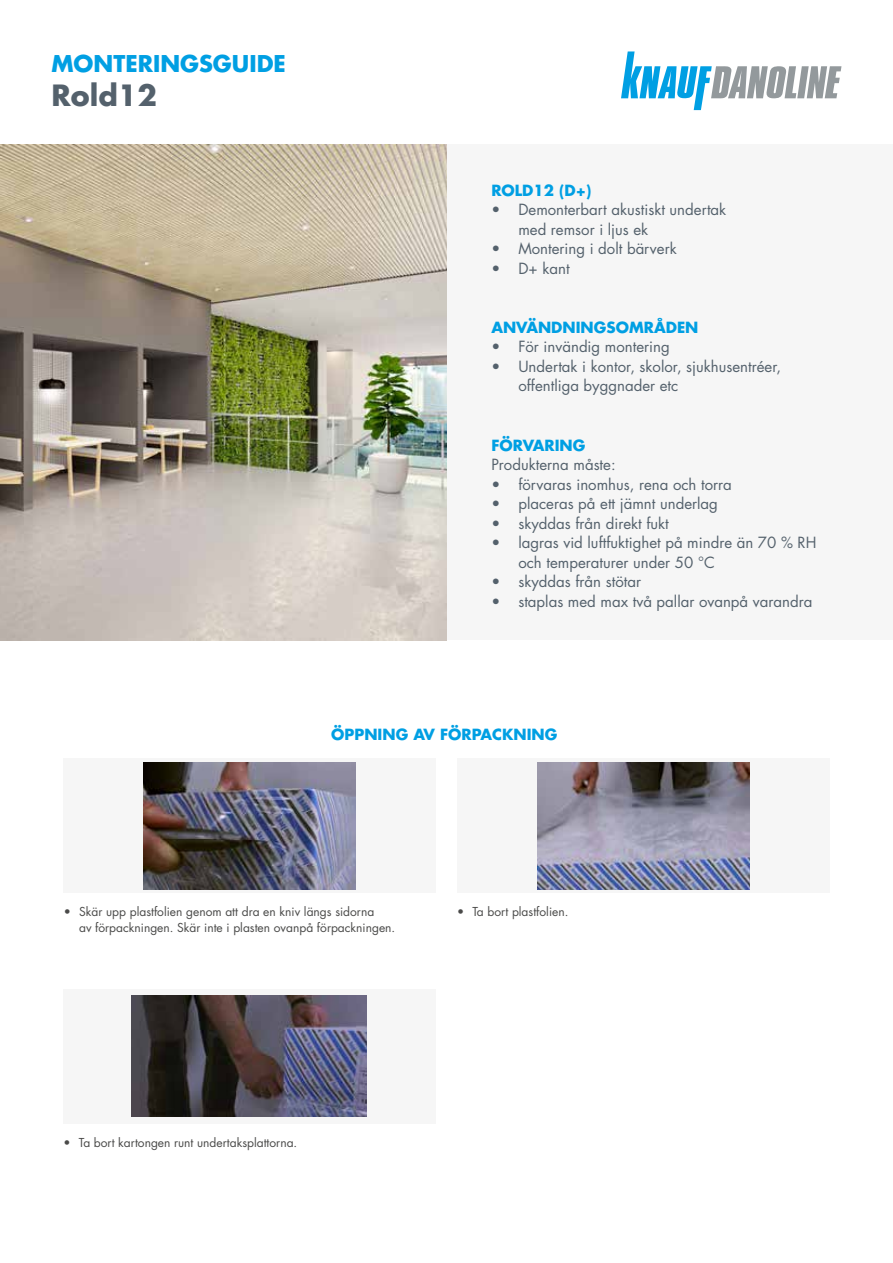
<style>
.page{position:relative;width:893px;height:1263px;background:#fff}
.page>*{position:absolute;margin:0;border:0;box-sizing:border-box;transform-origin:0 0}
.t1{font:700 28.5px "Futura Std";color:#54616c}
.t2{font:700 22.5px "Futura Std";color:#009fe3}
.t3{font:15px/19.5px "Futura Std";color:#54616c}
.t4{font:700 15px "Futura Std";color:#009fe3}
.t5{font:12px/16.5px "Futura Std";color:#4a4a49}
</style>
<div class="page">
<div style="left:0;top:145px;width:893px;height:495px;background:#f6f6f6"></div>
<img style="left:0;top:145px;width:446px;height:495px">
<svg style="left:621px;top:51px;width:220px;height:59px"></svg>
<div style="left:64px;top:758px;width:372px;height:135px;background:#f6f6f6"></div>
<img style="left:144px;top:762px;width:212px;height:127px">
<div style="left:457px;top:758px;width:373px;height:135px;background:#f6f6f6"></div>
<img style="left:537px;top:762px;width:212px;height:127px">
<div style="left:64px;top:989px;width:372px;height:134px;background:#f6f6f6"></div>
<img style="left:131px;top:996px;width:235px;height:120px">
<h2 class="t2" style="left:51px;top:48px;width:236px">MONTERINGSGUIDE</h2>
<h1 class="t1" style="left:51px;top:76px;width:107px">Rold12</h1>
<p class="t4" style="left:491px;top:180px;width:102px">ROLD12 (D+)</p>
<p class="t3" style="left:518px;top:200px;width:209px;text-indent:-27px">• Demonterbart akustiskt undertak med remsor i ljus ek</p>
<p class="t3" style="left:491px;top:239px;width:187px">• Montering i dolt bärverk</p>
<p class="t3" style="left:491px;top:259px;width:80px">• D+ kant</p>
<p class="t4" style="left:491px;top:317px;width:209px">ANVÄNDNINGSOMRÅDEN</p>
<p class="t3" style="left:491px;top:337px;width:180px">• För invändig montering</p>
<p class="t3" style="left:518px;top:357px;width:264px;text-indent:-27px">• Undertak i kontor, skolor, sjukhusentréer, offentliga byggnader etc</p>
<p class="t4" style="left:491px;top:435px;width:96px">FÖRVARING</p>
<p class="t3" style="left:491px;top:455px;width:126px">Produkterna måste:</p>
<p class="t3" style="left:491px;top:474px;width:242px">• förvaras inomhus, rena och torra</p>
<p class="t3" style="left:491px;top:494px;width:228px">• placeras på ett jämnt underlag</p>
<p class="t3" style="left:491px;top:513px;width:179px">• skyddas från direkt fukt</p>
<p class="t3" style="left:518px;top:533px;width:300px;text-indent:-27px">• lagras vid luftfuktighet på mindre än 70 % RH och temperaturer under 50 °C</p>
<p class="t3" style="left:491px;top:572px;width:151px">• skyddas från stötar</p>
<p class="t3" style="left:491px;top:591px;width:323px">• staplas med max två pallar ovanpå varandra</p>
<p class="t4" style="left:331px;top:724px;width:228px">ÖPPNING AV FÖRPACKNING</p>
<p class="t5" style="left:79px;top:903px;width:318px;text-indent:-15px">• Skär upp plastfolien genom att dra en kniv längs sidorna<br>av förpackningen. Skär inte i plasten ovanpå förpackningen.</p>
<p class="t5" style="left:457px;top:903px;width:113px">• Ta bort plastfolien.</p>
<p class="t5" style="left:64px;top:1134px;width:235px">• Ta bort kartongen runt undertaksplattorna.</p>
</div>
